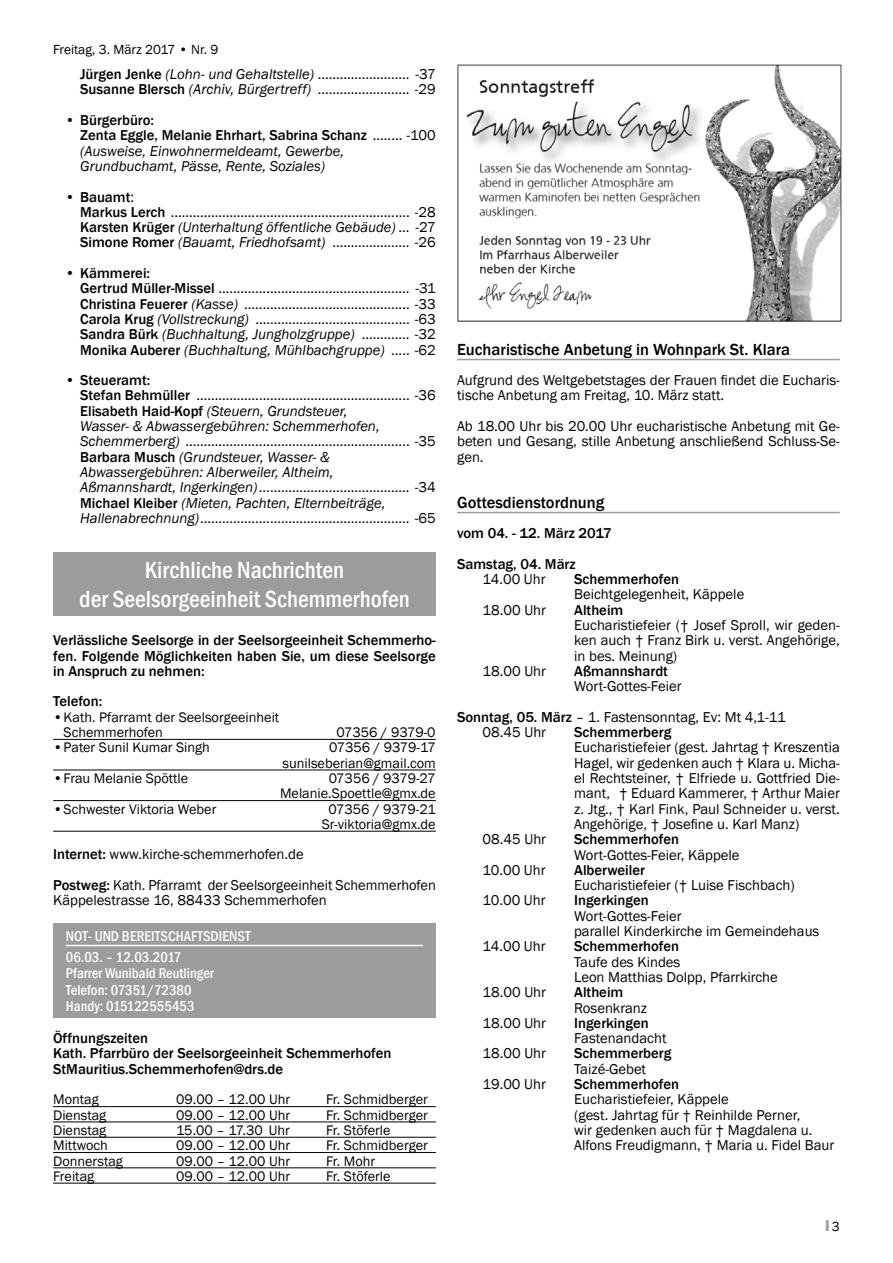
<style>
.page{position:relative;width:893px;height:1263px;background:#fff}
.page>*{position:absolute;margin:0;border:0;box-sizing:border-box;transform-origin:0 0}
.t1{font:500 condensed 24px/28.8px "Franklin Gothic";color:#fff;text-align:center}
.t2{font:500 16.5px "Franklin Gothic";color:#000}
.t3{font:14.7px/15.3px "Franklin Gothic";color:#000}
.t4{font:500 14.7px/15.3px "Franklin Gothic";color:#000}
.t5{font:italic 14.7px/15.3px "Franklin Gothic";color:#000}
.t6{font:500 condensed 14.7px/16.5px "Franklin Gothic";color:#fff}
.t7{font:14.25px/15.3px "Franklin Gothic";color:#000;text-align:right}
.t8{font:13.5px "Franklin Gothic";color:#000}
.t9{font:13.5px "Impact";color:#9c9c9d}
.s1{font-weight:500}
.s2{font-style:italic}
.s3{font-weight:500;font-style:normal}
.s4{font-style:normal}
.s5{font-family:"Franklin Gothic";color:#000}
</style>
<div class="page">
<hr style="left:53px;top:739px;width:383px;height:1px;background:#000">
<hr style="left:53px;top:770px;width:383px;height:1px;background:#000">
<hr style="left:53px;top:800px;width:383px;height:1px;background:#000">
<hr style="left:53px;top:831px;width:383px;height:1px;background:#000">
<hr style="left:53px;top:1106px;width:383px;height:1px;background:#000">
<hr style="left:53px;top:1122px;width:383px;height:1px;background:#000">
<hr style="left:53px;top:1137px;width:383px;height:1px;background:#000">
<hr style="left:53px;top:1152px;width:383px;height:1px;background:#000">
<hr style="left:53px;top:1167px;width:383px;height:1px;background:#000">
<hr style="left:53px;top:1183px;width:383px;height:1px;background:#000">
<div style="left:53px;top:552px;width:383px;height:64px;background:#9c9c9d"></div>
<div style="left:53px;top:923px;width:383px;height:95px;background:#9c9c9d"></div>
<hr style="left:66px;top:945px;width:357px;height:1px;background:#fff">
<hr style="left:457px;top:359px;width:383px;height:1px;background:#9c9c9d">
<hr style="left:457px;top:512px;width:383px;height:1px;background:#9c9c9d">
<img style="left:457px;top:64px;width:385px;height:258px">
<p class="t8" style="left:53px;top:41px;width:167px">Freitag, 3. März 2017 • Nr. 9</p>
<p class="t3" style="left:80px;top:67px;width:357px"><span class="s1">Jürgen Jenke</span> <span class="s2">(Lohn- und Gehaltstelle)</span> ......................... -37<br><span class="s1">Susanne Blersch</span> <span class="s2">(Archiv, Bürgertreff)</span> ......................... -29</p>
<p class="t5" style="left:80px;top:113px;width:357px;text-indent:-15px"><span class="s3">• Bürgerbüro:<br>Zenta Eggle, Melanie Ehrhart, Sabrina Schanz</span> <span class="s4">........ -100 </span>(Ausweise, Einwohnermeldeamt, Gewerbe, Grundbuchamt, Pässe, Rente, Soziales)</p>
<p class="t3" style="left:80px;top:189px;width:357px;text-indent:-15px"><span class="s1">• Bauamt</span>:<br><span class="s1">Markus Lerch</span> ................................................................. -28<br><span class="s1">Karsten Krüger</span> <span class="s2">(Unterhaltung öffentliche Gebäude)</span> ... -27<br><span class="s1">Simone Romer</span> <span class="s2">(Bauamt, Friedhofsamt)</span> ..................... -26</p>
<p class="t3" style="left:80px;top:266px;width:357px;text-indent:-15px"><span class="s1">• Kämmerei:<br>Gertrud Müller-Missel</span> .................................................... -31<br><span class="s1">Christina Feuerer</span> <span class="s2">(Kasse)</span> ............................................. -33<br><span class="s1">Carola Krug</span> <span class="s2">(Vollstreckung)</span> .......................................... -63<br><span class="s1">Sandra Bürk</span> <span class="s2">(Buchhaltung, Jungholzgruppe)</span> ............. -32<br><span class="s1">Monika Auberer</span> <span class="s2">(Buchhaltung, Mühlbachgruppe)</span> ..... -62</p>
<p class="t3" style="left:80px;top:373px;width:357px;text-indent:-15px"><span class="s1">• Steueramt:<br>Stefan Behmüller</span> .......................................................... -36<br><span class="s1">Elisabeth Haid-Kopf</span> <span class="s2">(Steuern, Grundsteuer,<br>Wasser- &amp; Abwassergebühren: Schemmerhofen, Schemmerberg)</span> ............................................................. -35<br><span class="s1">Barbara Musch</span> <span class="s2">(Grundsteuer, Wasser- &amp; Abwassergebühren: Alberweiler, Altheim,<br>Aßmannshardt, Ingerkingen)</span>......................................... -34<br><span class="s1">Michael Kleiber</span> <span class="s2">(Mieten, Pachten, Elternbeiträge, Hallenabrechnung)</span>......................................................... -65</p>
<h1 class="t1" style="left:79px;top:555px;width:332px">Kirchliche Nachrichten<br>der Seelsorgeeinheit Schemmerhofen</h1>
<p class="t4" style="left:53px;top:633px;width:384px;text-align:justify">Verlässliche Seelsorge in der Seelsorgeeinheit Schemmerho&shy;fen. Folgende Möglichkeiten haben Sie, um diese Seelsorge in Anspruch zu nehmen:</p>
<p class="t4" style="left:53px;top:694px;width:51px">Telefon:</p>
<p class="t7" style="left:64px;top:710px;width:217px;text-align:left;text-indent:-11px">•Kath. Pfarramt der Seelsorgeeinheit<br>Schemmerhofen</p>
<p class="t7" style="left:336px;top:725px;width:101px">07356 / 9379-0</p>
<p class="t7" style="left:53px;top:740px;width:158px">•Pater Sunil Kumar Singh</p>
<p class="t7" style="left:282px;top:740px;width:155px">07356 / 9379-17 sunilseberian@gmail.com</p>
<p class="t7" style="left:53px;top:771px;width:137px">•Frau Melanie Spöttle</p>
<p class="t7" style="left:280px;top:771px;width:157px">07356 / 9379-27<br>Melanie.Spoettle@gmx.de</p>
<p class="t7" style="left:53px;top:801px;width:165px">•Schwester Viktoria Weber</p>
<p class="t7" style="left:322px;top:801px;width:115px;text-align:center">07356 / 9379-21<br>Sr-viktoria@gmx.de</p>
<p class="t3" style="left:53px;top:840px;width:384px;line-height:30.6px"><span class="s1">Internet:</span> www.kirche-schemmerhofen.de<br><span class="s1">Postweg:</span> Kath. Pfarramt der Seelsorgeeinheit Schemmerhofen</p>
<p class="t3" style="left:53px;top:893px;width:275px">Käppelestrasse 16, 88433 Schemmerhofen</p>
<p class="t6" style="left:66px;top:925px;width:186px;line-height:21px">NOT- UND BEREITSCHAFTSDIENST<br>06.03. – 12.03.2017</p>
<p class="t6" style="left:66px;top:965px;width:149px">Pfarrer Wunibald Reutlinger<br>Telefon: 07351/72380<br>Handy: 015122555453</p>
<p class="t4" style="left:53px;top:1031px;width:340px">Öffnungszeiten<br>Kath. Pfarrbüro der Seelsorgeeinheit Schemmerhofen<br>StMauritius.Schemmerhofen@drs.de</p>
<p class="t7" style="left:53px;top:1092px;width:47px">Montag</p>
<p class="t7" style="left:176px;top:1092px;width:115px">09.00 – 12.00 Uhr</p>
<p class="t7" style="left:326px;top:1092px;width:103px">Fr. Schmidberger</p>
<p class="t7" style="left:53px;top:1107px;width:55px">Dienstag</p>
<p class="t7" style="left:176px;top:1107px;width:115px">09.00 – 12.00 Uhr</p>
<p class="t7" style="left:326px;top:1107px;width:103px">Fr. Schmidberger</p>
<p class="t7" style="left:53px;top:1123px;width:55px">Dienstag</p>
<p class="t7" style="left:176px;top:1123px;width:115px">15.00 – 17.30 Uhr</p>
<p class="t7" style="left:326px;top:1123px;width:66px">Fr. Stöferle</p>
<p class="t7" style="left:53px;top:1138px;width:56px">Mittwoch</p>
<p class="t7" style="left:176px;top:1138px;width:115px">09.00 – 12.00 Uhr</p>
<p class="t7" style="left:326px;top:1138px;width:103px">Fr. Schmidberger</p>
<p class="t7" style="left:53px;top:1153px;width:71px">Donnerstag</p>
<p class="t7" style="left:176px;top:1153px;width:115px">09.00 – 12.00 Uhr</p>
<p class="t7" style="left:326px;top:1153px;width:51px">Fr. Mohr</p>
<p class="t7" style="left:53px;top:1169px;width:43px">Freitag</p>
<p class="t7" style="left:176px;top:1169px;width:115px">09.00 – 12.00 Uhr</p>
<p class="t7" style="left:326px;top:1169px;width:66px">Fr. Stöferle</p>
<p class="t2" style="left:457px;top:339px;width:335px">Eucharistische Anbetung in Wohnpark St. Klara</p>
<p class="t3" style="left:457px;top:373px;width:384px">Aufgrund des Weltgebetstages der Frauen findet die Eucharis&shy;tische Anbetung am Freitag, 10. März statt.</p>
<p class="t3" style="left:457px;top:419px;width:384px;text-align:justify">Ab 18.00 Uhr bis 20.00 Uhr eucharistische Anbetung mit Ge&shy;beten und Gesang, stille Anbetung anschließend Schluss-Se&shy;gen.</p>
<p class="t2" style="left:457px;top:492px;width:149px">Gottesdienstordnung</p>
<p class="t4" style="left:457px;top:518px;width:156px;line-height:30.6px">vom 04. - 12. März 2017<br>Samstag, 04. März</p>
<p class="t3" style="left:483px;top:572px;width:65px">14.00 Uhr</p>
<p class="t4" style="left:574px;top:572px;width:106px">Schemmerhofen</p>
<p class="t3" style="left:574px;top:587px;width:172px">Beichtgelegenheit, Käppele</p>
<p class="t3" style="left:483px;top:602px;width:65px">18.00 Uhr</p>
<p class="t4" style="left:574px;top:602px;width:51px">Altheim</p>
<p class="t3" style="left:574px;top:618px;width:267px;text-align:justify">Eucharistiefeier († Josef Sproll, wir geden&shy;ken auch † Franz Birk u. verst. Angehörige, in bes. Meinung)</p>
<p class="t3" style="left:483px;top:664px;width:65px">18.00 Uhr</p>
<p class="t4" style="left:574px;top:663px;width:95px">Aßmannshardt</p>
<p class="t3" style="left:457px;top:671px;width:330px;line-height:30.6px;text-indent:117px">Wort-Gottes-Feier<br><span class="s1">Sonntag, 05. März</span> – 1. Fastensonntag, Ev: Mt 4,1-11</p>
<p class="t3" style="left:483px;top:725px;width:65px">08.45 Uhr</p>
<p class="t4" style="left:574px;top:725px;width:99px">Schemmerberg</p>
<p class="t3" style="left:574px;top:740px;width:267px;text-align:justify">Eucharistiefeier (gest. Jahrtag † Kreszentia Hagel, wir gedenken auch † Klara u. Micha&shy;el Rechtsteiner, † Elfriede u. Gottfried Die&shy;mant, † Eduard Kammerer, † Arthur Maier z. Jtg., † Karl Fink, Paul Schneider u. verst.<br>Angehörige, † Josefine u. Karl Manz)</p>
<p class="t3" style="left:483px;top:832px;width:65px">08.45 Uhr</p>
<p class="t4" style="left:574px;top:832px;width:106px">Schemmerhofen</p>
<p class="t3" style="left:574px;top:847px;width:167px">Wort-Gottes-Feier, Käppele</p>
<p class="t3" style="left:483px;top:862px;width:65px">10.00 Uhr</p>
<p class="t4" style="left:574px;top:862px;width:72px">Alberweiler</p>
<p class="t3" style="left:574px;top:878px;width:222px">Eucharistiefeier († Luise Fischbach)</p>
<p class="t3" style="left:483px;top:893px;width:65px">10.00 Uhr</p>
<p class="t4" style="left:574px;top:893px;width:76px">Ingerkingen</p>
<p class="t3" style="left:574px;top:908px;width:247px">Wort-Gottes-Feier<br>parallel Kinderkirche im Gemeindehaus</p>
<p class="t3" style="left:483px;top:939px;width:65px">14.00 Uhr</p>
<p class="t4" style="left:574px;top:939px;width:106px">Schemmerhofen</p>
<p class="t3" style="left:574px;top:954px;width:205px">Taufe des Kindes<br>Leon Matthias Dolpp, Pfarrkirche</p>
<p class="t3" style="left:483px;top:985px;width:65px">18.00 Uhr</p>
<p class="t4" style="left:574px;top:985px;width:51px">Altheim</p>
<p class="t3" style="left:574px;top:1000px;width:75px">Rosenkranz</p>
<p class="t3" style="left:483px;top:1015px;width:65px">18.00 Uhr</p>
<p class="t4" style="left:574px;top:1015px;width:76px">Ingerkingen</p>
<p class="t3" style="left:574px;top:1031px;width:94px">Fastenandacht</p>
<p class="t3" style="left:483px;top:1046px;width:65px">18.00 Uhr</p>
<p class="t4" style="left:574px;top:1046px;width:99px">Schemmerberg</p>
<p class="t3" style="left:574px;top:1061px;width:74px">Taizé-Gebet</p>
<p class="t3" style="left:483px;top:1077px;width:65px">19.00 Uhr</p>
<p class="t4" style="left:574px;top:1077px;width:106px">Schemmerhofen</p>
<p class="t3" style="left:574px;top:1092px;width:262px">Eucharistiefeier, Käppele<br>(gest. Jahrtag für † Reinhilde Perner,<br>wir gedenken auch für † Magdalena u.<br>Alfons Freudigmann, † Maria u. Fidel Baur</p>
<p class="t9" style="left:826px;top:1215px;width:16px">I <span class="s5">3</span></p>
</div>
